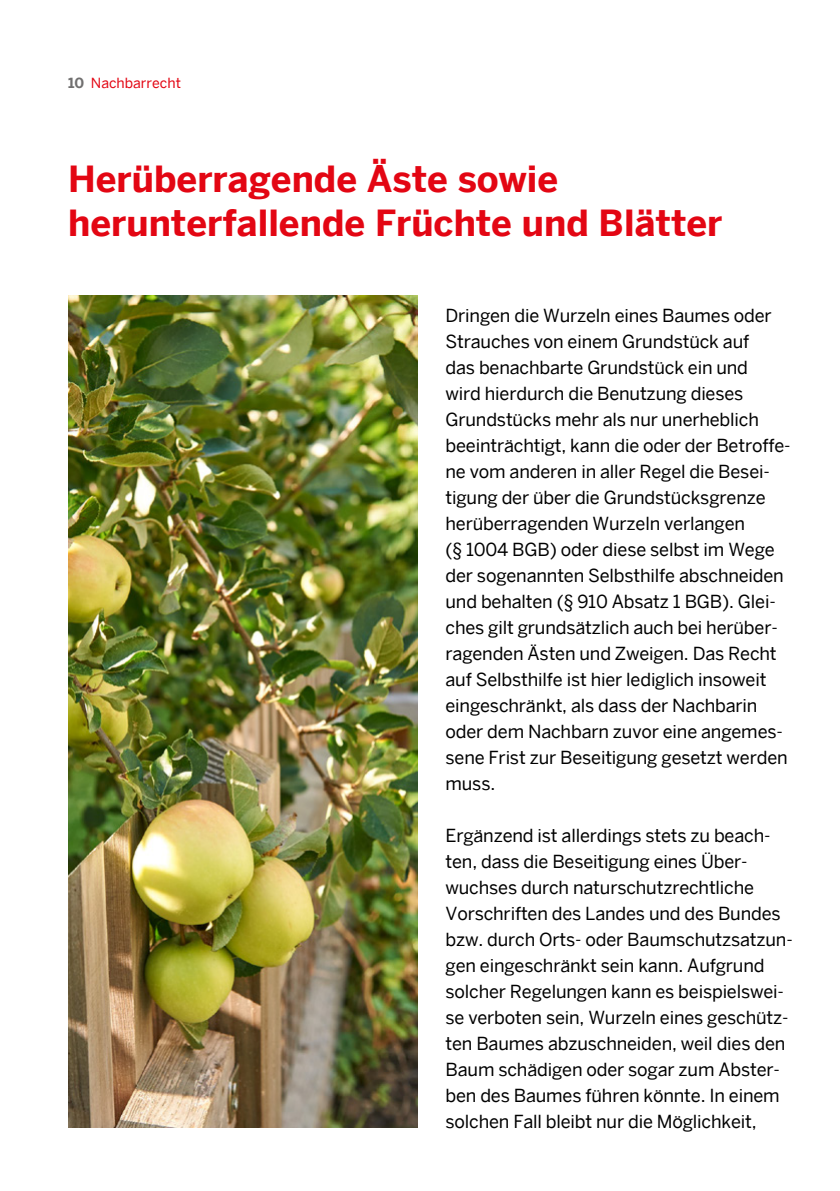
<style>
.page{position:relative;width:840px;height:1191px;background:#fff}
.page>*{position:absolute;margin:0;border:0;box-sizing:border-box;transform-origin:0 0}
.t1{font:700 36px/44px "Benton Sans";color:#e30613}
.t2{font:18px/26px "Benton Sans";letter-spacing:-.01em;color:#000}
.t3{font:14px "Benton Sans";color:#e30613}
.s1{font-weight:700;color:#706f6f}
</style>
<div class="page">
<img style="left:68px;top:296px;width:349px;height:831px">
<p class="t3" style="left:68px;top:77px;width:114px"><span class="s1">10</span> Nachbarrecht</p>
<h1 class="t1" style="left:68px;top:160px;width:655px">Herüberragende Äste sowie herunterfallende Früchte und Blätter</h1>
<p class="t2" style="left:445px;top:302px;width:346px">Dringen die Wurzeln eines Baumes oder Strauches von einem Grundstück auf<br>das benachbarte Grundstück ein und<br>wird hierdurch die Benutzung dieses Grundstücks mehr als nur unerheblich beeinträchtigt, kann die oder der Betroffe - ne vom anderen in aller Regel die Besei&shy;tigung der über die Grundstücksgrenze herüberragenden Wurzeln verlangen<br>(§ 1004 BGB) oder diese selbst im Wege der sogenannten Selbsthilfe abschneiden und behalten (§ 910 Absatz 1 BGB). Glei&shy;ches gilt grundsätzlich auch bei herüber&shy;ragenden Ästen und Zweigen. Das Recht auf Selbsthilfe ist hier lediglich insoweit eingeschränkt, als dass der Nachbarin oder dem Nachbarn zuvor eine angemes&shy;sene Frist zur Beseitigung gesetzt werden muss.</p>
<p class="t2" style="left:445px;top:823px;width:348px">Ergänzend ist allerdings stets zu beach&shy;ten, dass die Beseitigung eines Über&shy;wuchses durch naturschutzrechtliche Vorschriften des Landes und des Bundes bzw. durch Orts- oder Baumschutzsatzun&shy;gen eingeschränkt sein kann. Aufgrund solcher Regelungen kann es beispielswei&shy;se verboten sein, Wurzeln eines geschütz&shy;ten Baumes abzuschneiden, weil dies den Baum schädigen oder sogar zum Abster&shy;ben des Baumes führen könnte. In einem solchen Fall bleibt nur die Möglichkeit,</p>
</div>
